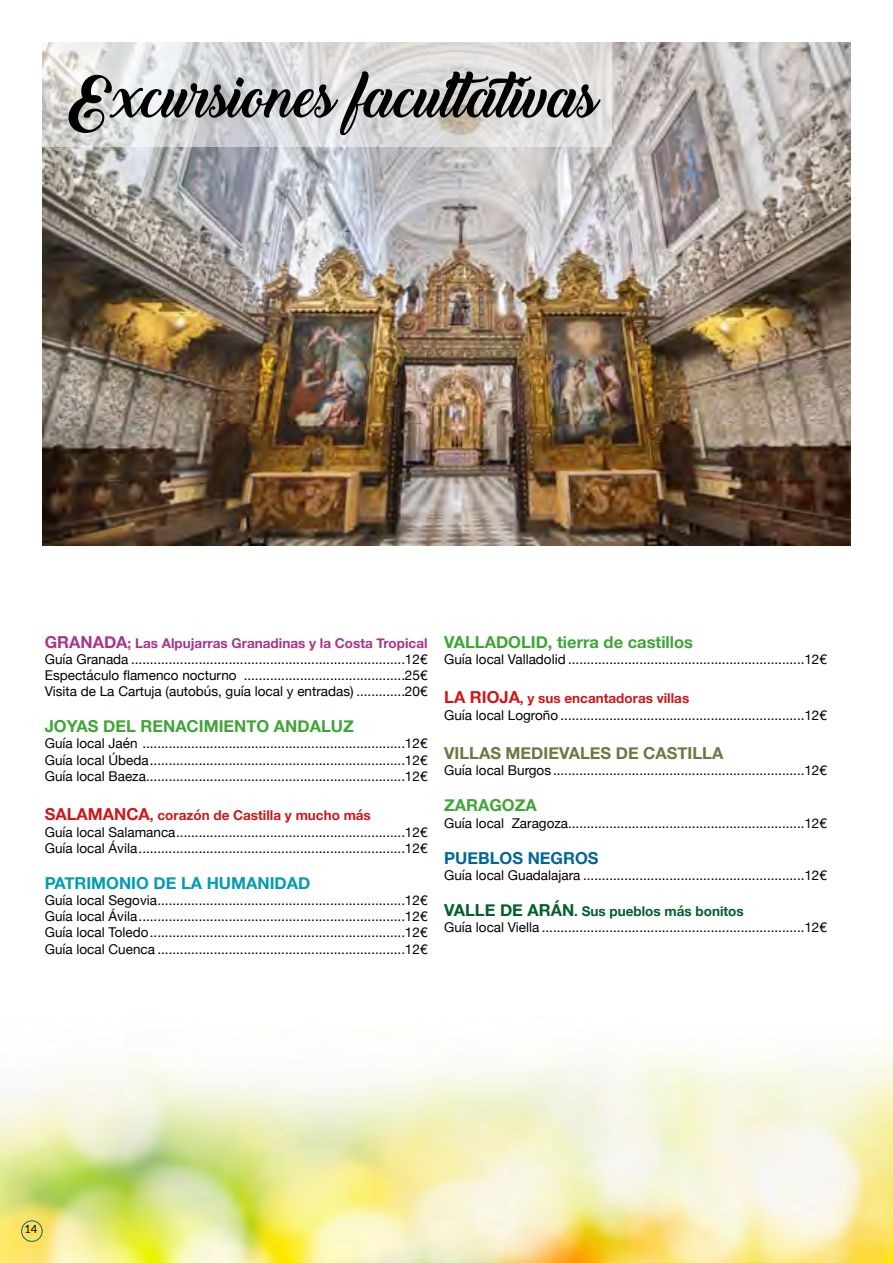
<style>
.page{position:relative;width:893px;height:1263px;background:#fff}
.page>*{position:absolute;margin:0;border:0;box-sizing:border-box;transform-origin:0 0}
.t1{font:57px "Backto Black Demo";color:#000}
.t2{font:700 16.5px "Helvetica Neue";color:#3fa535}
.t3{font:700 16.5px "Helvetica Neue";color:#6e7740}
.t4{font:700 16.5px "Helvetica Neue";color:#009db1}
.t5{font:700 16.5px "Helvetica Neue";color:#006697}
.t6{font:13.5px/16.2px "Helvetica Neue";color:#000;text-align:justify}
.t7{font:11.25px "Lato";color:#000}
.s1{font-weight:700;font-size:16.5px;color:#a7358b}
.s2{font-weight:700;color:#a7358b}
.s3{font-weight:700;font-size:16.5px;color:#cd1719}
.s4{font-weight:700;color:#cd1719}
.s5{font-weight:700;font-size:16.5px;color:#005f27}
.s6{font-weight:700;color:#005f27}
</style>
<div class="page">
<img style="left:0;top:1049px;width:892px;height:214px">
<img style="left:43px;top:43px;width:807px;height:503px">
<svg style="left:43px;top:42px;width:569px;height:105px;background:#dbdbdb"></svg>
<div style="left:21px;top:1220px;width:22px;height:22px;border:1px solid #006697;border-radius:50%"></div>
<h1 class="t1" style="left:66px;top:65px;width:534px">Excursiones facultativas</h1>
<p class="t6" style="left:45px;top:635px;width:384px"><span class="s1">GRANADA</span><span class="s2">; Las Alpujarras Granadinas y la Costa Tropical </span>Guía Granada .........................................................................12€ Espectáculo flamenco nocturno ...........................................25€ Visita de La Cartuja (autobús, guía local y entradas) .............20€</p>
<p class="t2" style="left:45px;top:713px;width:310px">JOYAS DEL RENACIMIENTO ANDALUZ</p>
<p class="t6" style="left:45px;top:736px;width:384px">Guía local Jaén ......................................................................12€ Guía local Úbeda....................................................................12€ Guía local Baeza.....................................................................12€</p>
<p class="t6" style="left:45px;top:808px;width:384px;text-align:left"><span class="s3">SALAMANCA</span><span class="s4">, corazón de Castilla y mucho más<br></span>Guía local Salamanca.............................................................12€<br>Guía local Ávila.......................................................................12€</p>
<p class="t4" style="left:45px;top:870px;width:267px">PATRIMONIO DE LA HUMANIDAD</p>
<p class="t6" style="left:45px;top:893px;width:384px">Guía local Segovia..................................................................12€ Guía local Ávila.......................................................................12€ Guía local Toledo....................................................................12€ Guía local Cuenca ..................................................................12€</p>
<p class="t2" style="left:444px;top:629px;width:250px">VALLADOLID, tierra de castillos</p>
<p class="t6" style="left:444px;top:652px;width:384px">Guía local Valladolid ...............................................................12€</p>
<p class="t6" style="left:444px;top:691px;width:384px"><span class="s3">LA RIOJA</span><span class="s4">, y sus encantadoras villas<br></span>Guía local Logroño .................................................................12€</p>
<p class="t3" style="left:444px;top:740px;width:281px">VILLAS MEDIEVALES DE CASTILLA</p>
<p class="t6" style="left:444px;top:763px;width:384px">Guía local Burgos ...................................................................12€</p>
<p class="t2" style="left:444px;top:792px;width:94px">ZARAGOZA</p>
<p class="t6" style="left:444px;top:815px;width:384px">Guía local Zaragoza...............................................................12€</p>
<p class="t5" style="left:444px;top:845px;width:156px">PUEBLOS NEGROS</p>
<p class="t6" style="left:444px;top:868px;width:384px">Guía local Guadalajara ...........................................................12€</p>
<p class="t6" style="left:444px;top:904px;width:384px"><span class="s5">VALLE DE ARÁN</span><span class="s6">. Sus pueblos más bonitos<br></span>Guía local Viella ......................................................................12€</p>
<p class="t7" style="left:24px;top:1221px;width:15px">14</p>
</div>
